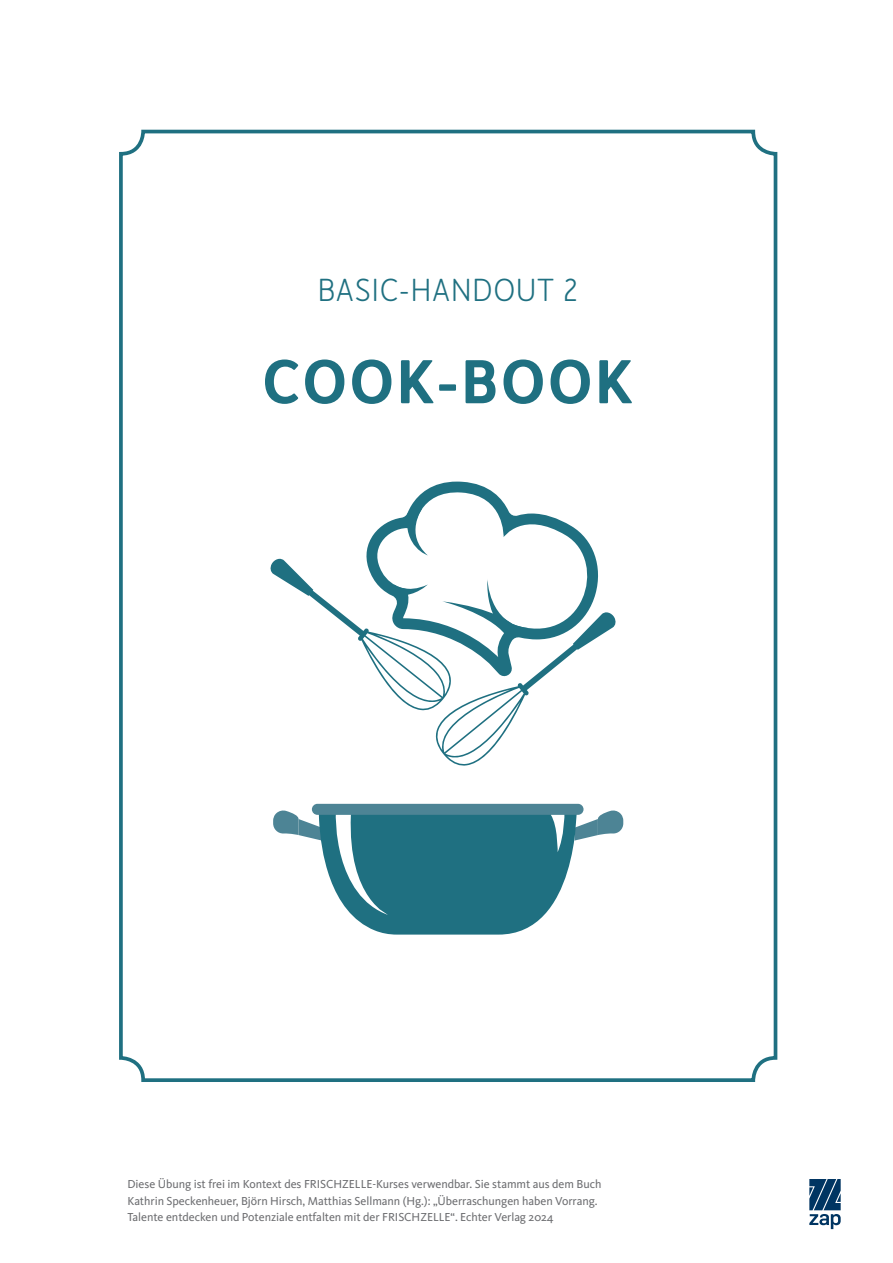
<style>
.page{position:relative;width:893px;height:1263px;background:#fff}
.page>*{position:absolute;margin:0;border:0;box-sizing:border-box;transform-origin:0 0}
.t1{font:600 57.45px "Merlo Neue";letter-spacing:.06em;color:#1f7081}
.t2{font:300 29.7px "Merlo Neue";letter-spacing:.04em;color:#1f7081}
.t3{font:12px/16.5px "Kievit OT";letter-spacing:-.005em;color:#6c6d70}
</style>
<div class="page">
<svg style="left:809px;top:1179px;width:32px;height:50px"></svg>
<div style="left:119px;top:130px;width:658px;height:952px;border:4px solid #1f7081;border-radius:22px"></div>
<svg style="left:426px;top:482px;width:64px;height:8px"></svg>
<svg style="left:270px;top:490px;width:346px;height:276px"></svg>
<div style="left:312px;top:804px;width:271px;height:11px;background:#4d8495;border-radius:6px"></div>
<svg style="left:273px;top:809px;width:350px;height:125px"></svg>
<h2 class="t2" style="left:318px;top:272px;width:261px">BASIC-HANDOUT 2</h2>
<h1 class="t1" style="left:263px;top:344px;width:372px">COOK-BOOK</h1>
<p class="t3" style="left:128px;top:1176px;width:475px">Diese Übung ist frei im Kontext des FRISCHZELLE-Kurses verwendbar. Sie stammt aus dem Buch<br>Kathrin Speckenheuer, Björn Hirsch, Matthias Sellmann (Hg.): „Überraschungen haben Vorrang.<br>Talente entdecken und Potenziale entfalten mit der FRISCHZELLE“. Echter Verlag 2024</p>
</div>
